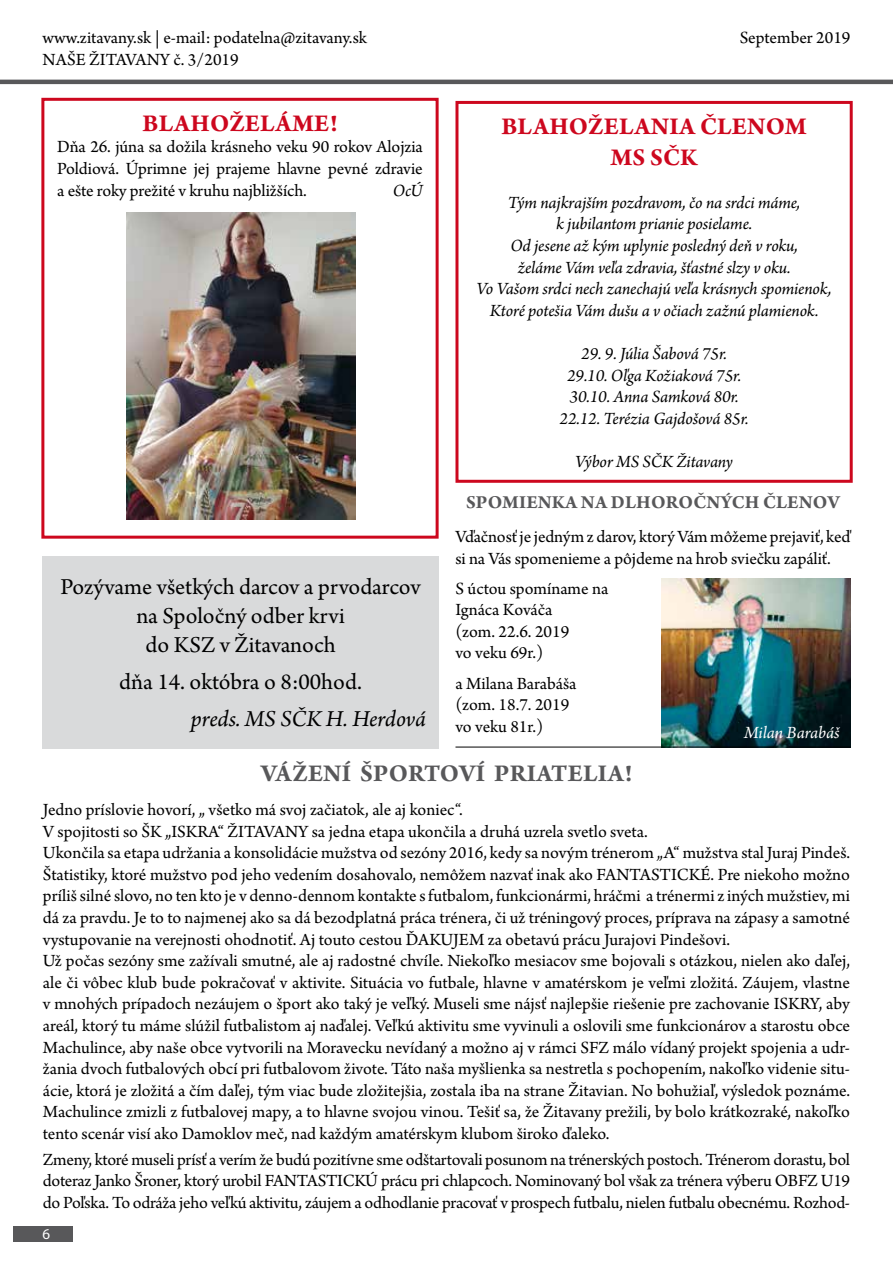
<style>
.page{position:relative;width:893px;height:1263px;background:#fff}
.page>*{position:absolute;margin:0;border:0;box-sizing:border-box;transform-origin:0 0}
.t1{font:700 25.5px/30.6px "Arno Pro";letter-spacing:.01em;color:#cd071e;text-align:center}
.t2{font:700 25.5px "Arno Pro";letter-spacing:.01em;color:#58585a}
.t3{font:24px/28.8px "Arno Pro";color:#000;text-align:center}
.t4{font:italic 24px "Arno Pro";letter-spacing:-.005em;color:#000}
.t5{font:700 19.35px "Arno Pro";letter-spacing:.01em;color:#58585a}
.t6{font:18px/21.6px "Arno Pro";letter-spacing:-.005em;color:#000}
.t7{font:italic 18px/21.6px "Arno Pro";letter-spacing:-.01em;color:#000;text-align:center}
.t8{font:italic 18px "Arno Pro";letter-spacing:-.005em;color:#fff}
.t9{font:15px "Myriad Pro";color:#fff}
</style>
<div class="page">
<hr style="left:0;top:80px;width:893px;height:4px;background:#58585a">
<div style="left:13px;top:1226px;width:59px;height:16px;background:#58585a"></div>
<div style="left:41px;top:98px;width:398px;height:441px;border:3px solid #cd071e"></div>
<img style="left:126px;top:213px;width:230px;height:306px">
<div style="left:455px;top:101px;width:398px;height:382px;border:3px solid #cd071e"></div>
<img style="left:662px;top:578px;width:188px;height:169px">
<hr style="left:455px;top:747px;width:395px;height:1px;background:#000">
<div style="left:43px;top:556px;width:396px;height:192px;background:#d9dadb"></div>
<p class="t6" style="left:43px;top:28px;width:326px">www.zitavany.sk | e-mail: podatelna@zitavany.sk</p>
<p class="t6" style="left:740px;top:28px;width:112px">September 2019</p>
<p class="t6" style="left:43px;top:49px;width:198px">NAŠE ŽITAVANY č. 3/2019</p>
<h1 class="t1" style="left:143px;top:109px;width:196px">BLAHOŽELÁME!</h1>
<p class="t6" style="left:57px;top:137px;width:367px;text-align:justify">Dňa 26. júna sa dožila krásneho veku 90 rokov Alojzia Poldiová. Úprimne jej prajeme hlavne pevné zdravie a ešte roky prežité v kruhu najbližších.</p>
<p class="t7" style="left:393px;top:180px;width:31px">OcÚ</p>
<h2 class="t3" style="left:60px;top:574px;width:362px">Pozývame všetkých darcov a prvodarcov na Spoločný odber krvi<br>do KSZ v Žitavanoch</h2>
<h2 class="t3" style="left:119px;top:669px;width:244px">dňa 14. októbra o 8:00hod.</h2>
<h2 class="t4" style="left:191px;top:705px;width:237px">preds. MS SČK H. Herdová</h2>
<h1 class="t1" style="left:501px;top:112px;width:307px">BLAHOŽELANIA ČLENOM<br>MS SČK</h1>
<p class="t7" style="left:477px;top:193px;width:357px">Tým najkrajším pozdravom, čo na srdci máme,<br>k jubilantom prianie posielame.<br>Od jesene až kým uplynie posledný deň v roku,<br>želáme Vám veľa zdravia, šťastné slzy v oku.<br>Vo Vašom srdci nech zanechajú veľa krásnych spomienok, Ktoré potešia Vám dušu a v očiach zažnú plamienok.</p>
<p class="t7" style="left:560px;top:344px;width:190px">29. 9. Júlia Šabová 75r.<br>29.10. Oľga Kožiaková 75r.<br>30.10. Anna Samková 80r.<br>22.12. Terézia Gajdošová 85r.</p>
<p class="t7" style="left:575px;top:452px;width:159px">Výbor MS SČK Žitavany</p>
<p class="t5" style="left:466px;top:490px;width:375px">SPOMIENKA NA DLHOROČNÝCH ČLENOV</p>
<p class="t6" style="left:455px;top:527px;width:396px">Vďačnosť je jedným z darov, ktorý Vám môžeme prejaviť, keď si na Vás spomenieme a pôjdeme na hrob sviečku zapáliť.</p>
<p class="t6" style="left:455px;top:578px;width:154px">S úctou spomíname na<br>Ignáca Kováča<br>(zom. 22.6. 2019<br>vo veku 69r.)</p>
<p class="t6" style="left:455px;top:673px;width:122px">a Milana Barabáša (zom. 18.7. 2019 vo veku 81r.)</p>
<p class="t8" style="left:744px;top:722px;width:97px">Milan Barabáš</p>
<h1 class="t2" style="left:261px;top:758px;width:373px">VÁŽENÍ ŠPORTOVÍ PRIATELIA!</h1>
<p class="t6" style="left:43px;top:800px;width:809px">Jedno príslovie hovorí, „ všetko má svoj začiatok, ale aj koniec“.<br>V spojitosti so ŠK „ISKRA“ ŽITAVANY sa jedna etapa ukončila a druhá uzrela svetlo sveta.<br>Ukončila sa etapa udržania a konsolidácie mužstva od sezóny 2016, kedy sa novým trénerom „A“ mužstva stal Juraj Pindeš.<br>Štatistiky, ktoré mužstvo pod jeho vedením dosahovalo, nemôžem nazvať inak ako FANTASTICKÉ. Pre niekoho možno príliš silné slovo, no ten kto je v denno-dennom kontakte s futbalom, funkcionármi, hráčmi a trénermi z iných mužstiev, mi dá za pravdu. Je to to najmenej ako sa dá bezodplatná práca trénera, či už tréningový proces, príprava na zápasy a samotné vystupovanie na verejnosti ohodnotiť. Aj touto cestou ĎAKUJEM za obetavú prácu Jurajovi Pindešovi.<br>Už počas sezóny sme zažívali smutné, ale aj radostné chvíle. Niekoľko mesiacov sme bojovali s otázkou, nielen ako daľej, ale či vôbec klub bude pokračovať v aktivite. Situácia vo futbale, hlavne v amatérskom je veľmi zložitá. Záujem, vlastne v mnohých prípadoch nezáujem o šport ako taký je veľký. Museli sme nájsť najlepšie riešenie pre zachovanie ISKRY, aby areál, ktorý tu máme slúžil futbalistom aj naďalej. Veľkú aktivitu sme vyvinuli a oslovili sme funkcionárov a starostu obce Machulince, aby naše obce vytvorili na Moravecku nevídaný a možno aj v rámci SFZ málo vídaný projekt spojenia a udr&shy;žania dvoch futbalových obcí pri futbalovom živote. Táto naša myšlienka sa nestretla s pochopením, nakoľko videnie situ&shy;ácie, ktorá je zložitá a čím daľej, tým viac bude zložitejšia, zostala iba na strane Žitavian. No bohužiaľ, výsledok poznáme.<br>Machulince zmizli z futbalovej mapy, a to hlavne svojou vinou. Tešiť sa, že Žitavany prežili, by bolo krátkozraké, nakoľko tento scenár visí ako Damoklov meč, nad každým amatérskym klubom široko ďaleko.</p>
<p class="t6" style="left:43px;top:1149px;width:809px;text-align:justify">Zmeny, ktoré museli prísť a verím že budú pozitívne sme odštartovali posunom na trénerských postoch. Trénerom dorastu, bol doteraz Janko Šroner, ktorý urobil FANTASTICKÚ prácu pri chlapcoch. Nominovaný bol však za trénera výberu OBFZ U19 do Poľska. To odráža jeho veľkú aktivitu, záujem a odhodlanie pracovať v prospech futbalu, nielen futbalu obecnému. Rozhod-</p>
<p class="t9" style="left:43px;top:1225px;width:9px">6</p>
</div>
